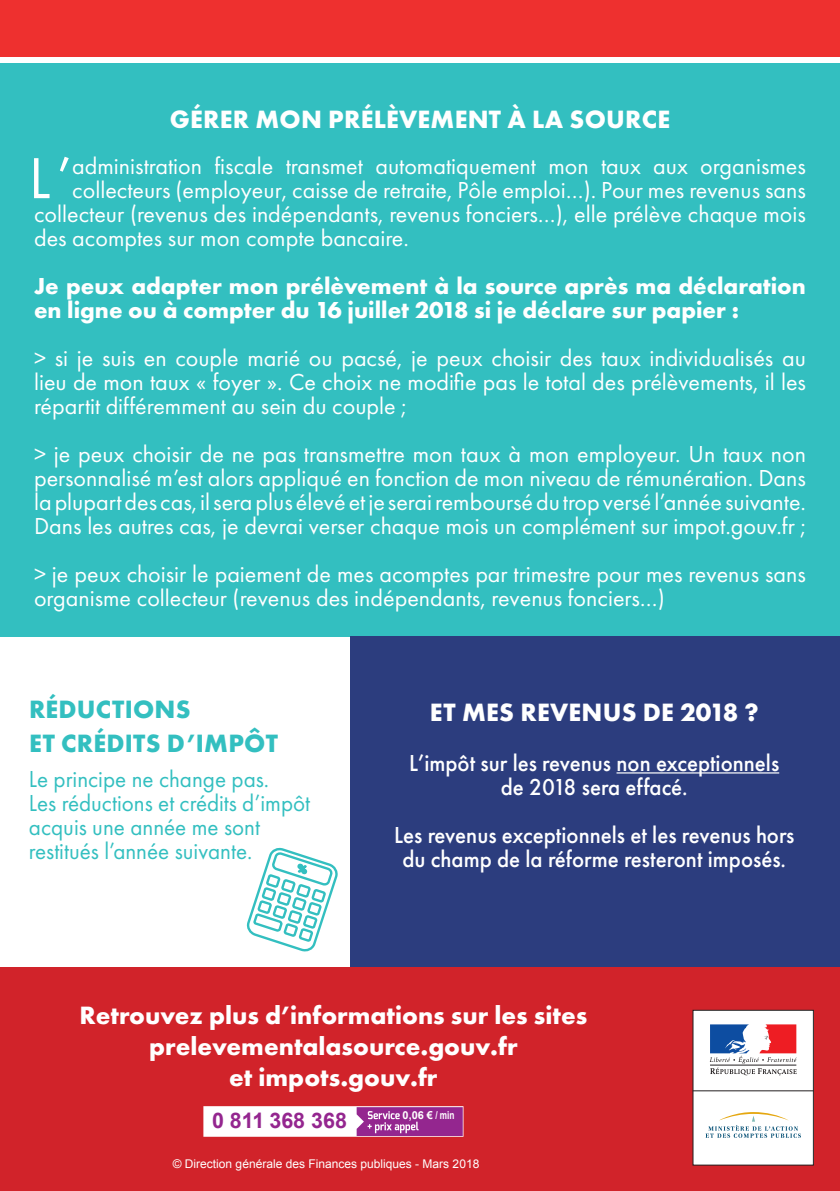
<style>
.page{position:relative;width:840px;height:1191px;background:#fff}
.page>*{position:absolute;margin:0;border:0;box-sizing:border-box;transform-origin:0 0}
.t1{font:60px "Futura PT";color:#fff}
.t2{font:700 26px "Futura PT";color:#fff}
.t3{font:700 26px/33.6px "Futura PT";letter-spacing:.01em;color:#33bfc0}
.t4{font:24px/24px "Futura PT";color:#fff;text-align:justify}
.t5{font:500 24px/24px "Futura PT";color:#fff;text-align:center;scale:.95 1}
.t6{font:700 24px/24px "Futura PT";color:#fff}
.t7{font:24px/24px "Futura PT";color:#33bfc0;scale:.96 1}
.t8{font:700 21.4px "Arial";color:#94268f}
.t9{font:12px "Arial";color:#fff}
.t10{font:700 11px "Arial";color:#fff}
</style>
<div class="page">
<div style="left:0;top:967px;width:839px;height:224px;background:#d1232a"></div>
<div style="left:0;top:0;width:839px;height:57px;background:#ee302f"></div>
<div style="left:0;top:63px;width:839px;height:573px;background:#33bfc0"></div>
<div style="left:350px;top:636px;width:489px;height:331px;background:#2c3d7e"></div>
<hr style="left:616px;top:772px;width:162px;height:1px;background:#fff">
<div style="left:692px;top:1010px;width:120px;height:155px;background:#fff"></div>
<hr style="left:692px;top:1090px;width:121px;height:1px;background:#231f20">
<svg style="left:705px;top:1112px;width:95px;height:25px"></svg>
<svg style="left:709px;top:1024px;width:87px;height:51px"></svg>
<svg style="left:247px;top:847px;width:90px;height:105px"></svg>
<div style="left:203px;top:1106px;width:260px;height:30px;background:#fff;border:2px solid #fff"></div>
<svg style="left:356px;top:1107px;width:106px;height:29px;background:#a03f9c"></svg>
<p class="t2" style="left:170px;top:103px;width:501px">GÉRER MON PRÉLÈVEMENT À LA SOURCE</p>
<p class="t1" style="left:29px;top:143px;width:45px">L’</p>
<p class="t4" style="left:72px;top:154px;width:734px">administration fiscale transmet automatiquement mon taux aux organismes</p>
<p class="t4" style="left:72px;top:178px;width:734px">collecteurs (employeur, caisse de retraite, Pôle emploi…). Pour mes revenus sans</p>
<p class="t4" style="left:34px;top:202px;width:773px">collecteur (revenus des indépendants, revenus fonciers…), elle prélève chaque mois</p>
<p class="t4" style="left:34px;top:226px;width:376px">des acomptes sur mon compte bancaire.</p>
<p class="t6" style="left:34px;top:273px;width:773px">Je peux adapter mon prélèvement à la source après ma déclaration en ligne ou à compter du 16 juillet 2018 si je déclare sur papier :</p>
<p class="t4" style="left:34px;top:346px;width:773px">&gt; si je suis en couple marié ou pacsé, je peux choisir des taux individualisés au lieu de mon taux « foyer ». Ce choix ne modifie pas le total des prélèvements, il les répartit différemment au sein du couple ;</p>
<p class="t4" style="left:34px;top:442px;width:773px">&gt; je peux choisir de ne pas transmettre mon taux à mon employeur. Un taux non personnalisé m’est alors appliqué en fonction de mon niveau de rémunération. Dans la plupart des cas, il sera plus élevé et je serai remboursé du trop versé l’année suivante.<br>Dans les autres cas, je devrai verser chaque mois un complément sur impot.gouv.fr ;</p>
<p class="t4" style="left:34px;top:562px;width:773px">&gt; je peux choisir le paiement de mes acomptes par trimestre pour mes revenus sans organisme collecteur (revenus des indépendants, revenus fonciers…)</p>
<p class="t3" style="left:29px;top:692px;width:250px">RÉDUCTIONS<br>ET CRÉDITS D’IMPÔT</p>
<p class="t7" style="left:29px;top:767px;width:294px">Le principe ne change pas.<br>Les réductions et crédits d’impôt acquis une année me sont restitués l’année suivante.</p>
<p class="t2" style="left:429px;top:695px;width:330px">ET MES REVENUS DE 2018 ?</p>
<p class="t5" style="left:409px;top:750px;width:390px">L’impôt sur les revenus non exceptionnels de 2018 sera effacé.</p>
<p class="t5" style="left:394px;top:822px;width:422px">Les revenus exceptionnels et les revenus hors du champ de la réforme resteront imposés.</p>
<p class="t2" style="left:79px;top:998px;width:509px">Retrouvez plus d’informations sur les sites</p>
<p class="t2" style="left:149px;top:1029px;width:370px">prelevementalasource.gouv.fr</p>
<p class="t2" style="left:229px;top:1060px;width:210px">et impots.gouv.fr</p>
<p class="t8" style="left:212px;top:1106px;width:136px">0 811 368 368</p>
<p class="t10" style="left:402px;top:1108px;width:53px">0,06 € / min</p>
<p class="t9" style="left:173px;top:1155px;width:308px">© Direction générale des Finances publiques - Mars 2018</p>
</div>
